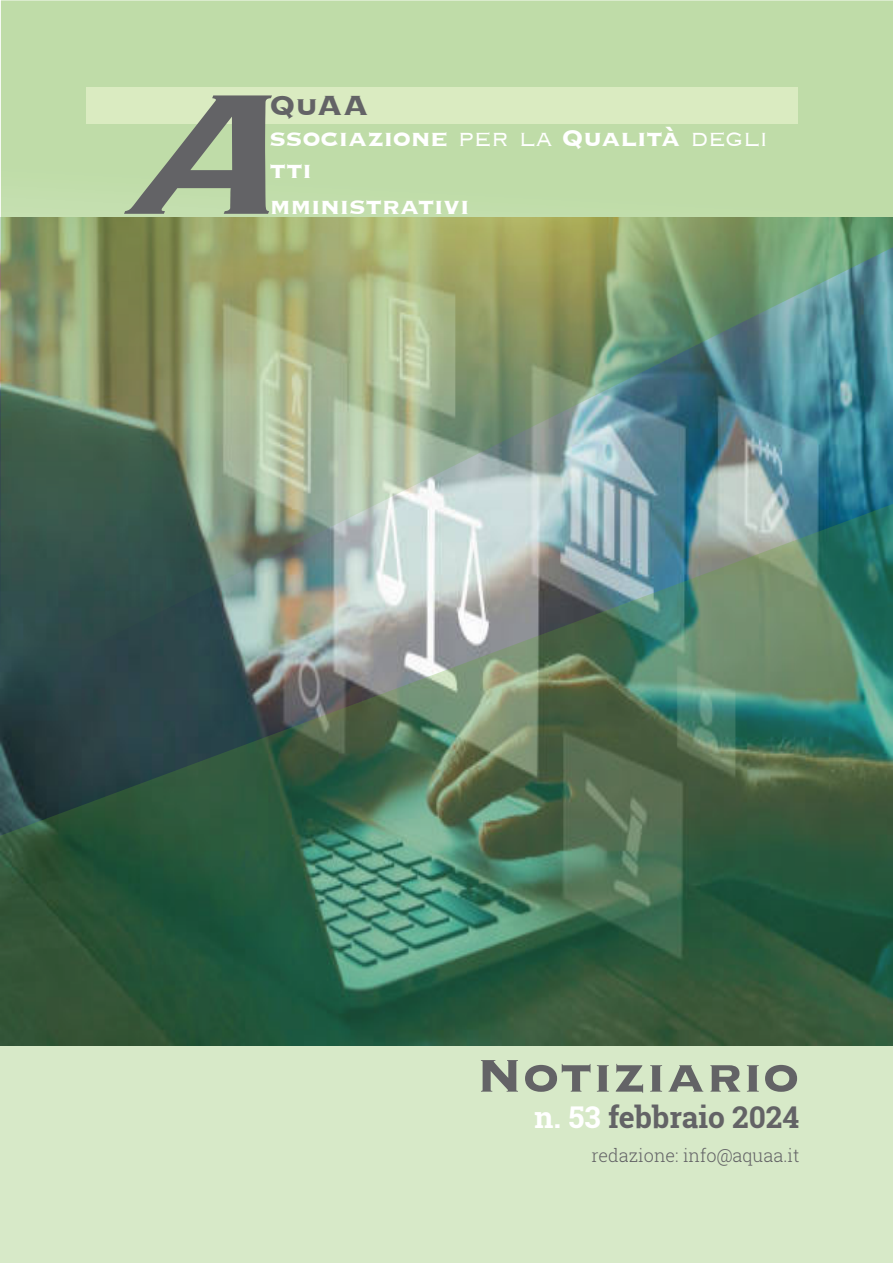
<style>
.page{position:relative;width:893px;height:1263px;background:#fff}
.page>*{position:absolute;margin:0;border:0;box-sizing:border-box;transform-origin:0 0}
.t1{font:italic 700 225px "Copperplate";color:#636366}
.notiziarioCopertina{font:700 60px "Copperplate";color:#636366}
.aquaaCopertina{font:700 36px "Copperplate";color:#636366}
.aquaaCopertina-2{font:700 30px "Copperplate";letter-spacing:-.015em;color:#fff}
.numeroNotiziarioCopertina{font:700 30px "Roboto Slab";color:#636366}
.t2{font:300 18px "Roboto Slab";color:#636366}
.s1{font-weight:300}
.s2{color:#fff}
</style>
<div class="page">
<img style="left:1px;top:0;width:892px;height:504px">
<img style="left:0;top:504px;width:893px;height:759px">
<div style="left:87px;top:87px;width:711px;height:37px;background:#daebc1"></div>
<p class="t1" style="left:115px;top:5px;width:274px">A</p>
<p class="aquaaCopertina" style="left:269px;top:81px;width:101px">QuAA</p>
<p class="aquaaCopertina-2" style="left:269px;top:118px;width:501px">ssociazione <span class="s1">per la</span> Qualità <span class="s1">degli</span></p>
<p class="aquaaCopertina-2" style="left:269px;top:150px;width:44px">tti</p>
<p class="aquaaCopertina-2" style="left:269px;top:186px;width:202px">mministrativi</p>
<p class="notiziarioCopertina" style="left:476px;top:1036px;width:325px">Notiziario</p>
<p class="numeroNotiziarioCopertina" style="left:534px;top:1096px;width:266px"><span class="s2">n. 53</span> febbraio 2024</p>
<p class="t2" style="left:591px;top:1143px;width:210px">redazione: info@aquaa.it</p>
</div>
